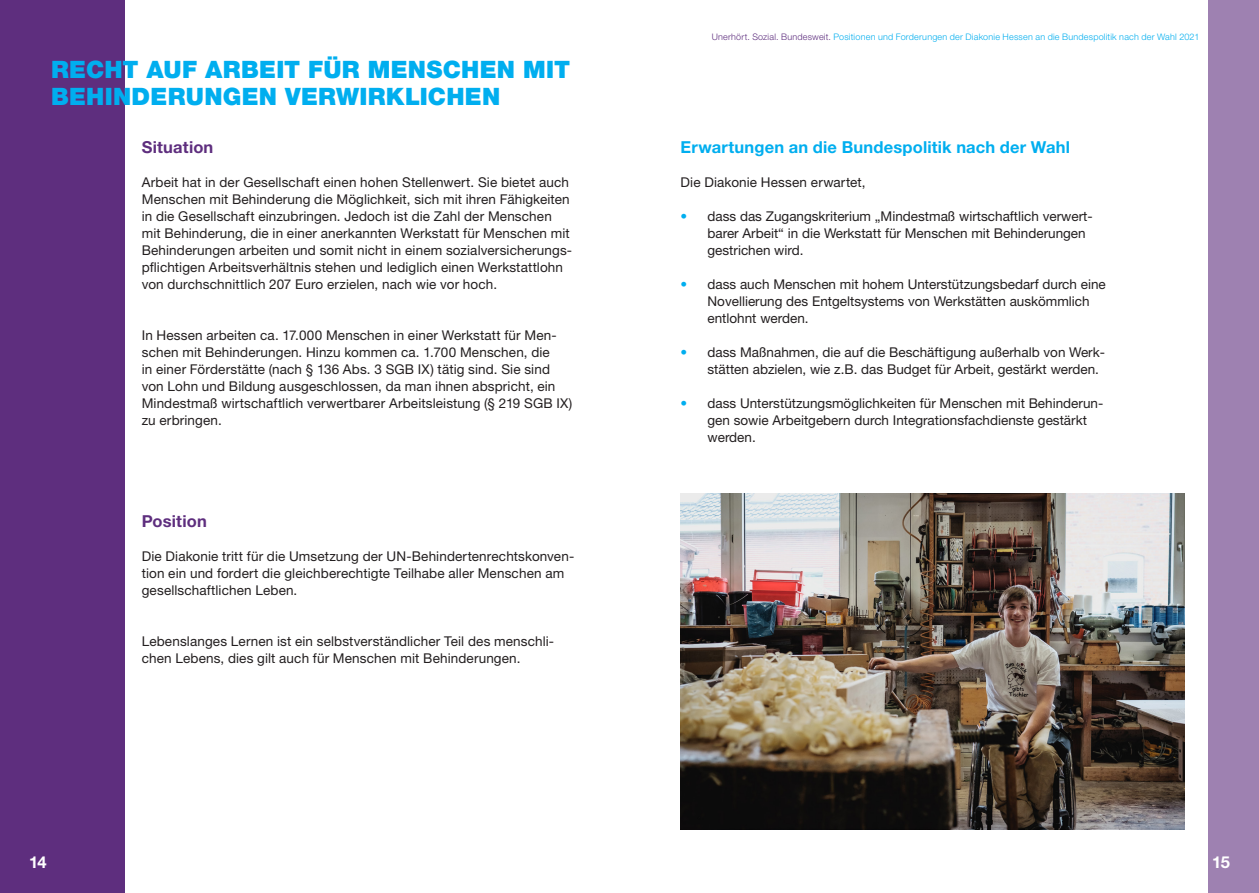
<style>
.page{position:relative;width:1259px;height:893px;background:#fff}
.page>*{position:absolute;margin:0;border:0;box-sizing:border-box;transform-origin:0 0}
._31_Lead_Subheadline{font:900 24px/27px "Helvetica Neue LT Std";letter-spacing:.01em;color:#00aeef}
._11_Fliesstext_9pt_4{font:700 16.5px "Helvetica Neue LT Std";letter-spacing:.01em;color:#00aeef}
.List_Paragraph{font:700 16.5px "Helvetica Neue LT Std";letter-spacing:.01em;color:#5e2e7e}
.t1{font:700 16.5px "Helvetica Neue LT Std";color:#fff}
.List_Paragraph-2{font:13.5px/17px "Helvetica Neue LT Std";letter-spacing:.005em;color:#231f20}
.List_Paragraph_viole{font:13.5px "Helvetica Neue LT Std";letter-spacing:.01em;color:#231f20}
.t2{font:300 9px "Helvetica Neue LT Std";letter-spacing:.025em;color:#00aeef}
.s1{color:#5e2e7e}
.s2{color:#00aeef}
</style>
<div class="page">
<div style="left:1208px;top:0;width:51px;height:893px;background:#9e81b1"></div>
<div style="left:0;top:0;width:125px;height:893px;background:#5e2e7e"></div>
<img style="left:680px;top:493px;width:505px;height:336px">
<p class="_31_Lead_Subheadline" style="left:51px;top:56px;width:520px">RECHT AUF ARBEIT FÜR MENSCHEN MIT<br>BEHINDERUNGEN VERWIRKLICHEN</p>
<p class="List_Paragraph" style="left:142px;top:137px;width:73px">Situation</p>
<p class="List_Paragraph-2" style="left:142px;top:174px;width:432px">Arbeit hat in der Gesellschaft einen hohen Stellenwert. Sie bietet auch Menschen mit Behinderung die Möglichkeit, sich mit ihren Fähigkeiten in die Gesellschaft einzubringen. Jedoch ist die Zahl der Menschen mit Behinderung, die in einer anerkannten Werkstatt für Menschen mit Behinderungen arbeiten und somit nicht in einem sozialversicherungs&shy;pflichtigen Arbeitsverhältnis stehen und lediglich einen Werkstattlohn von durchschnittlich 207 Euro erzielen, nach wie vor hoch.</p>
<p class="List_Paragraph-2" style="left:142px;top:327px;width:432px">In Hessen arbeiten ca. 17.000 Menschen in einer Werkstatt für Men&shy;schen mit Behinderungen. Hinzu kommen ca. 1.700 Menschen, die<br>in einer Förderstätte (nach § 136 Abs. 3 SGB IX) tätig sind. Sie sind von Lohn und Bildung ausgeschlossen, da man ihnen abspricht, ein Mindestmaß wirtschaftlich verwertbarer Arbeitsleistung (§ 219 SGB IX) zu erbringen.</p>
<p class="List_Paragraph" style="left:142px;top:511px;width:66px">Position</p>
<p class="List_Paragraph-2" style="left:142px;top:548px;width:434px">Die Diakonie tritt für die Umsetzung der UN-Behindertenrechtskonven&shy;tion ein und fordert die gleichberechtigte Teilhabe aller Menschen am gesellschaftlichen Leben.</p>
<p class="List_Paragraph-2" style="left:142px;top:633px;width:414px">Lebenslanges Lernen ist ein selbstverständlicher Teil des menschli&shy;chen Lebens, dies gilt auch für Menschen mit Behinderungen.</p>
<p class="t2" style="left:711px;top:32px;width:489px"><span class="s1">Unerhört. Sozial. Bundesweit.</span> Positionen und Forderungen der Diakonie Hessen an die Bundespolitik nach der Wahl 2021</p>
<p class="_11_Fliesstext_9pt_4" style="left:680px;top:137px;width:391px">Erwartungen an die Bundespolitik nach der Wahl</p>
<p class="List_Paragraph_viole" style="left:680px;top:174px;width:187px">Die Diakonie Hessen erwartet,</p>
<p class="List_Paragraph-2" style="left:707px;top:208px;width:387px;text-indent:-27px"><span class="s2">•</span> dass das Zugangskriterium „Mindestmaß wirtschaftlich verwert&shy;barer Arbeit“ in die Werkstatt für Menschen mit Behinderungen gestrichen wird.</p>
<p class="List_Paragraph-2" style="left:707px;top:276px;width:400px;text-indent:-27px"><span class="s2">•</span> dass auch Menschen mit hohem Unterstützungsbedarf durch eine<br>Novellierung des Entgeltsystems von Werkstätten auskömmlich entlohnt werden.</p>
<p class="List_Paragraph-2" style="left:707px;top:344px;width:399px;text-indent:-27px"><span class="s2">•</span> dass Maßnahmen, die auf die Beschäftigung außerhalb von Werk&shy;stätten abzielen, wie z.B. das Budget für Arbeit, gestärkt werden.</p>
<p class="List_Paragraph-2" style="left:707px;top:395px;width:397px;text-indent:-27px"><span class="s2">•</span> dass Unterstützungsmöglichkeiten für Menschen mit Behinderun&shy;gen sowie Arbeitgebern durch Integrationsfachdienste gestärkt werden.</p>
<p class="t1" style="left:29px;top:851px;width:19px">14</p>
<p class="t1" style="left:1212px;top:851px;width:19px">15</p>
</div>
